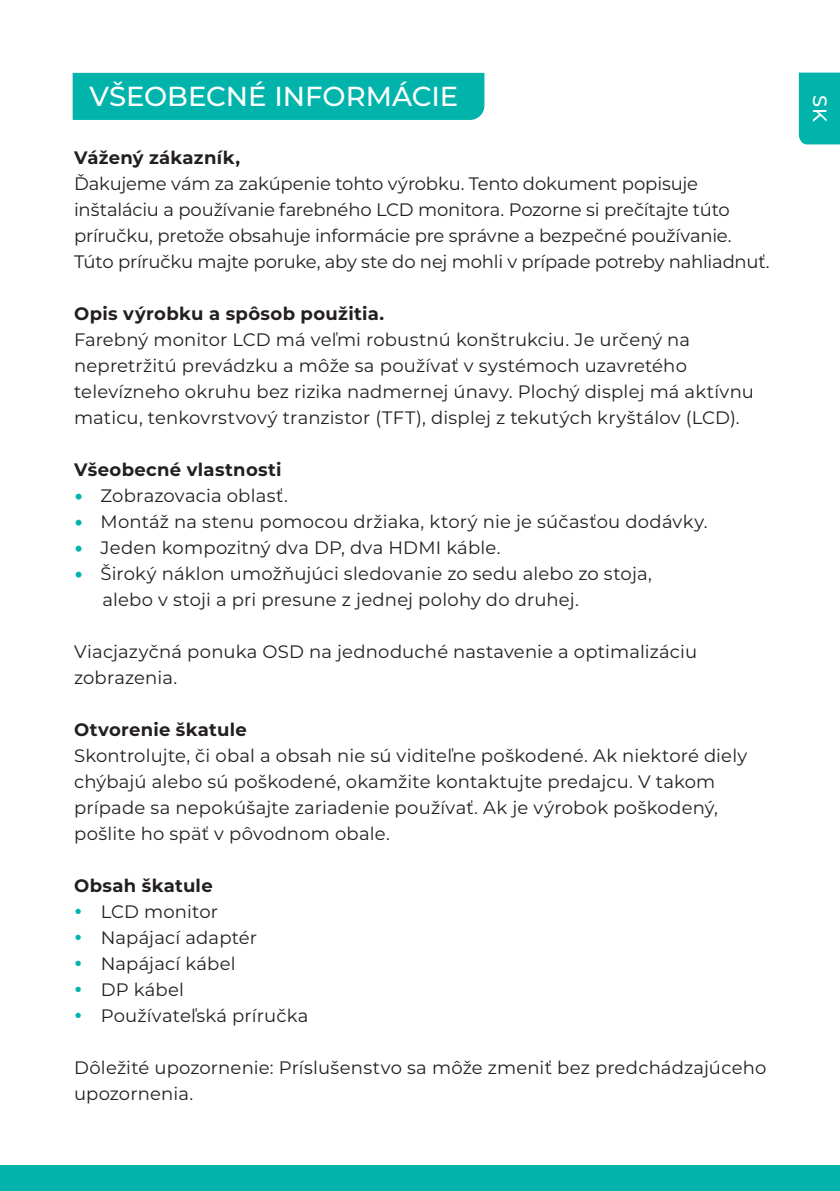
<style>
.page{position:relative;width:840px;height:1191px;background:#fff}
.page>*{position:absolute;margin:0;border:0;box-sizing:border-box;transform-origin:0 0}
.t1{font:500 27.4px "Montserrat";letter-spacing:-.005em;color:#fff}
.t2{font:500 19.4px "Montserrat";color:#fff}
.t3{font:18px/26px "Montserrat";letter-spacing:.005em;color:#231f20}
.t4{font:700 18px "Montserrat";letter-spacing:.015em;color:#231f20}
.s1{color:#00b4ac}
</style>
<div class="page">
<div style="left:0;top:1165px;width:839px;height:26px;background:#00b4ac"></div>
<div style="left:798px;top:73px;width:41px;height:71px;background:#00b4ac"></div>
<div style="left:73px;top:73px;width:411px;height:47px;background:#00b4ac"></div>
<p class="t1" style="left:89px;top:77px;width:370px">VŠEOBECNÉ INFORMÁCIE</p>
<p class="t4" style="left:74px;top:145px;width:167px">Vážený zákazník,</p>
<p class="t3" style="left:74px;top:170px;width:696px">Ďakujeme vám za zakúpenie tohto výrobku. Tento dokument popisuje inštaláciu a používanie farebného LCD monitora. Pozorne si prečítajte túto príručku, pretože obsahuje informácie pre správne a bezpečné používanie.<br>Túto príručku majte poruke, aby ste do nej mohli v prípade potreby nahliadnuť.</p>
<p class="t4" style="left:74px;top:301px;width:311px">Opis výrobku a spôsob použitia.</p>
<p class="t3" style="left:74px;top:326px;width:681px">Farebný monitor LCD má veľmi robustnú konštrukciu. Je určený na nepretržitú prevádzku a môže sa používať v systémoch uzavretého televízneho okruhu bez rizika nadmernej únavy. Plochý displej má aktívnu maticu, tenkovrstvový tranzistor (TFT), displej z tekutých kryštálov (LCD).</p>
<p class="t4" style="left:74px;top:457px;width:209px">Všeobecné vlastnosti</p>
<p class="t3" style="left:74px;top:482px;width:215px"><span class="s1">•</span> Zobrazovacia oblasť.</p>
<p class="t3" style="left:74px;top:508px;width:634px"><span class="s1">•</span> Montáž na stenu pomocou držiaka, ktorý nie je súčasťou dodávky.</p>
<p class="t3" style="left:74px;top:534px;width:427px"><span class="s1">•</span> Jeden kompozitný dva DP, dva HDMI káble.</p>
<p class="t3" style="left:102px;top:560px;width:550px;text-indent:-28px"><span class="s1">•</span> Široký náklon umožňujúci sledovanie zo sedu alebo zo stoja, alebo v stoji a pri presune z jednej polohy do druhej.</p>
<p class="t3" style="left:74px;top:638px;width:624px">Viacjazyčná ponuka OSD na jednoduché nastavenie a optimalizáciu zobrazenia.</p>
<p class="t4" style="left:74px;top:717px;width:174px">Otvorenie škatule</p>
<p class="t3" style="left:74px;top:742px;width:674px">Skontrolujte, či obal a obsah nie sú viditeľne poškodené. Ak niektoré diely chýbajú alebo sú poškodené, okamžite kontaktujte predajcu. V takom prípade sa nepokúšajte zariadenie používať. Ak je výrobok poškodený, pošlite ho späť v pôvodnom obale.</p>
<p class="t4" style="left:74px;top:873px;width:140px">Obsah škatule</p>
<p class="t3" style="left:74px;top:898px;width:145px"><span class="s1">•</span> LCD monitor</p>
<p class="t3" style="left:74px;top:924px;width:184px"><span class="s1">•</span> Napájací adaptér</p>
<p class="t3" style="left:74px;top:950px;width:163px"><span class="s1">•</span> Napájací kábel</p>
<p class="t3" style="left:74px;top:976px;width:111px"><span class="s1">•</span> DP kábel</p>
<p class="t3" style="left:74px;top:1002px;width:236px"><span class="s1">•</span> Používateľská príručka</p>
<p class="t3" style="left:74px;top:1054px;width:693px">Dôležité upozornenie: Príslušenstvo sa môže zmeniť bez predchádzajúceho upozornenia.</p>
<p class="t2" style="left:833px;top:95px;width:28px;rotate:90deg">SK</p>
</div>
